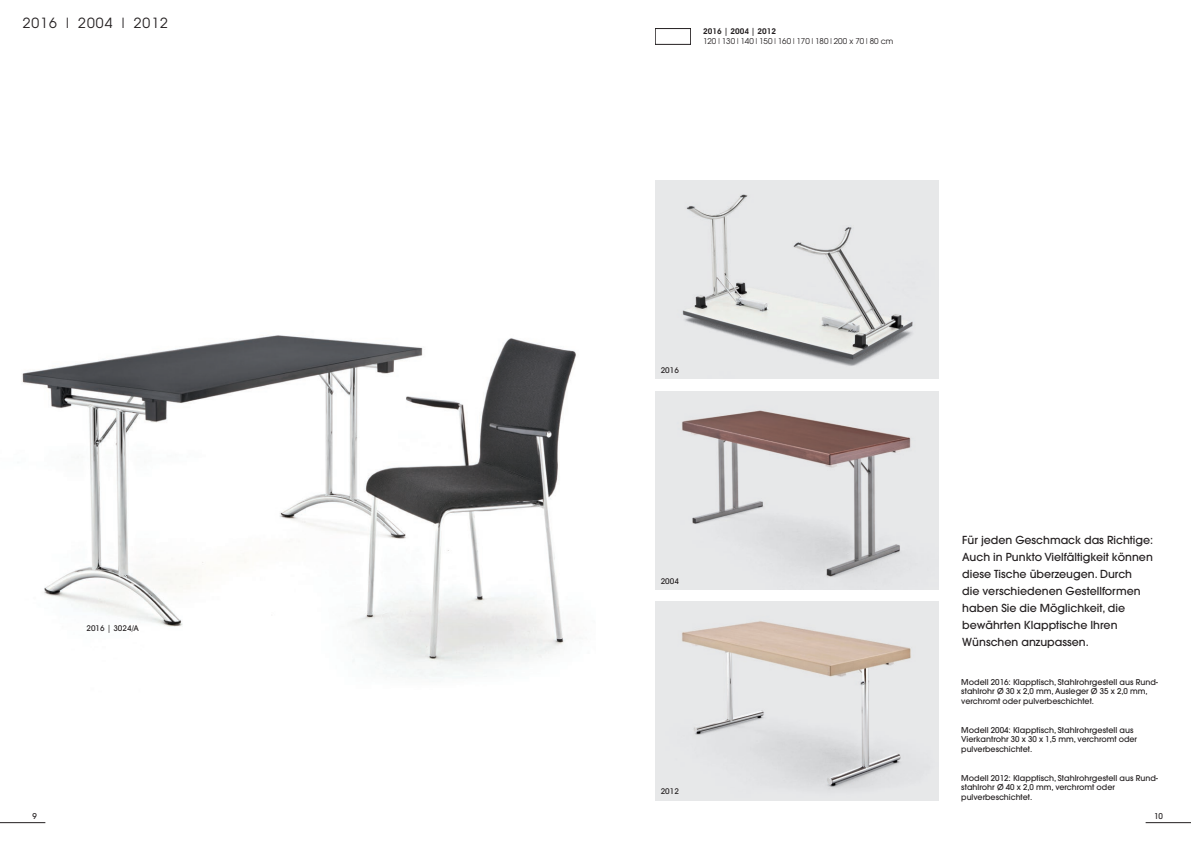
<style>
.page{position:relative;width:1191px;height:842px;background:#fff}
.page>*{position:absolute;margin:0;border:0;box-sizing:border-box;transform-origin:0 0}
.t1{font:14px "Avant Garde";letter-spacing:.075em;color:#231f20}
.t2{font:500 11px/17px "Avant Garde";color:#231f20}
.t3{font:500 8px/9.6px "Avant Garde";color:#231f20}
.t4{font:8px "Avant Garde";color:#231f20}
.t5{font:500 8px "Avant Garde IT Cby BT";color:#231f20}
.t6{font:600 8px "Avant Garde IT Cby BT";color:#231f20}
</style>
<div class="page">
<hr style="left:0;top:822px;width:45px;height:1px;background:#231f20">
<hr style="left:1145px;top:822px;width:46px;height:1px;background:#231f20">
<svg style="left:655px;top:28px;width:36px;height:17px"></svg>
<img style="left:655px;top:180px;width:283px;height:199px">
<img style="left:655px;top:602px;width:283px;height:198px">
<img style="left:655px;top:391px;width:283px;height:199px">
<img style="left:21px;top:335px;width:555px;height:343px">
<h1 class="t1" style="left:23px;top:14px;width:147px">2016 | 2004 | 2012</h1>
<p class="t5" style="left:86px;top:623px;width:54px">2016 | 3024/A</p>
<p class="t6" style="left:703px;top:27px;width:75px">2016 | 2004 | 2012</p>
<p class="t4" style="left:703px;top:36px;width:192px">120|130|140|150|160|170|180|200 x 70|80 cm</p>
<p class="t5" style="left:660px;top:365px;width:20px">2016</p>
<p class="t5" style="left:660px;top:576px;width:20px">2004</p>
<p class="t5" style="left:660px;top:786px;width:20px">2012</p>
<h2 class="t2" style="left:962px;top:531px;width:192px">Für jeden Geschmack das Richtige:<br>Auch in Punkto Vielfältigkeit können diese Tische überzeugen. Durch<br>die verschiedenen Gestellformen haben Sie die Möglichkeit, die bewährten Klapptische Ihren<br>Wünschen anzupassen.</h2>
<p class="t3" style="left:961px;top:677px;width:198px">Modell 2016: Klapptisch, Stahlrohrgestell aus Rund&shy;stahlrohr Ø 30 x 2,0 mm, Ausleger Ø 35 x 2,0 mm, verchromt oder pulverbeschichtet.</p>
<p class="t3" style="left:961px;top:725px;width:177px">Modell 2004: Klapptisch, Stahlrohrgestell aus<br>Vierkantrohr 30 x 30 x 1,5 mm, verchromt oder pulverbeschichtet.</p>
<p class="t3" style="left:961px;top:773px;width:198px">Modell 2012: Klapptisch, Stahlrohrgestell aus Rund&shy;stahlrohr Ø 40 x 2,0 mm, verchromt oder pulverbeschichtet.</p>
<p class="t3" style="left:32px;top:812px;width:6px">9</p>
<p class="t3" style="left:1154px;top:811px;width:10px">10</p>
</div>
